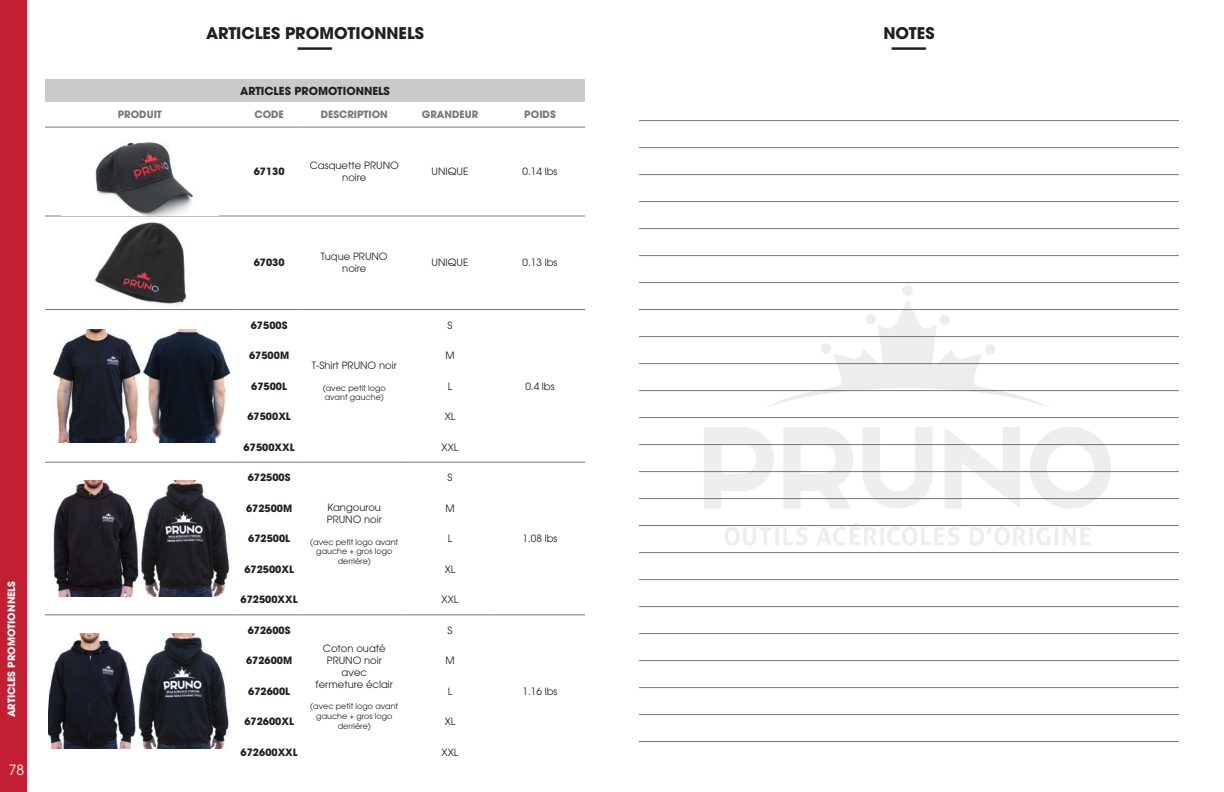
<style>
.page{position:relative;width:1224px;height:792px;background:#fff}
.page>*{position:absolute;margin:0;border:0;box-sizing:border-box;transform-origin:0 0}
.t1{font:37px "ITC Avant Garde Std";color:#231f20}
.t2{font:700 16px "ITC Avant Garde Std";color:#231f20}
.t3{font:14px "ITC Avant Garde Std";color:#fff}
.t4{font:700 11px "ITC Avant Garde Std";color:#231f20}
.t5{font:10px/12px "ITC Avant Garde Std";color:#231f20;text-align:center}
.t6{font:700 10px "ITC Avant Garde Std";color:#231f20}
.t7{font:700 10px "ITC Avant Garde Std";color:#76787b}
.t8{font:700 10px "ITC Avant Garde Std";color:#fff}
.t9{font:8px/9.6px "ITC Avant Garde Std";color:#231f20;text-align:center}
</style>
<div class="page">
<div style="left:0;top:0;width:27px;height:792px;background:#c31f32"></div>
<div style="left:45px;top:79px;width:540px;height:23px;background:#c9cacc"></div>
<hr style="left:45px;top:127px;width:190px;height:1px;background:#76787b">
<hr style="left:235px;top:127px;width:69px;height:1px;background:#76787b">
<hr style="left:304px;top:127px;width:101px;height:1px;background:#76787b">
<hr style="left:405px;top:127px;width:90px;height:1px;background:#76787b">
<hr style="left:495px;top:127px;width:90px;height:1px;background:#76787b">
<hr style="left:45px;top:216px;width:190px;height:1px;background:#76787b">
<hr style="left:235px;top:216px;width:69px;height:1px;background:#76787b">
<hr style="left:304px;top:216px;width:101px;height:1px;background:#76787b">
<hr style="left:405px;top:216px;width:90px;height:1px;background:#76787b">
<hr style="left:495px;top:216px;width:90px;height:1px;background:#76787b">
<hr style="left:45px;top:309px;width:190px;height:1px;background:#76787b">
<hr style="left:235px;top:309px;width:69px;height:1px;background:#76787b">
<hr style="left:304px;top:309px;width:101px;height:1px;background:#76787b">
<hr style="left:405px;top:309px;width:90px;height:1px;background:#76787b">
<hr style="left:495px;top:309px;width:90px;height:1px;background:#76787b">
<hr style="left:235px;top:462px;width:69px;height:1px;background:#76787b">
<hr style="left:405px;top:462px;width:90px;height:1px;background:#76787b">
<hr style="left:45px;top:462px;width:190px;height:1px;background:#76787b">
<hr style="left:304px;top:462px;width:101px;height:1px;background:#76787b">
<hr style="left:495px;top:462px;width:90px;height:1px;background:#76787b">
<hr style="left:45px;top:615px;width:190px;height:1px;background:#76787b">
<hr style="left:405px;top:615px;width:90px;height:1px;background:#76787b">
<hr style="left:495px;top:615px;width:90px;height:1px;background:#76787b">
<hr style="left:235px;top:615px;width:69px;height:1px;background:#76787b">
<hr style="left:304px;top:615px;width:101px;height:1px;background:#76787b">
<img style="left:95px;top:142px;width:98px;height:73px">
<img style="left:95px;top:222px;width:92px;height:84px">
<img style="left:52px;top:329px;width:178px;height:114px">
<img style="left:53px;top:481px;width:177px;height:115px">
<img style="left:48px;top:634px;width:182px;height:115px">
<hr style="left:639px;top:120px;width:540px;height:1px;background:#76787b">
<p class="t8" style="left:5px;top:717px;width:138px;rotate:-90deg">ARTICLES PROMOTIONNELS</p>
<h3 class="t3" style="left:9px;top:762px;width:17px">78</h3>
<p class="t2" style="left:206px;top:22px;width:219px">ARTICLES PROMOTIONNELS</p>
<p class="t1" style="left:297px;top:22px;width:38px">—</p>
<p class="t4" style="left:240px;top:83px;width:151px">ARTICLES PROMOTIONNELS</p>
<p class="t7" style="left:118px;top:108px;width:46px">PRODUIT</p>
<p class="t7" style="left:254px;top:108px;width:31px">CODE</p>
<p class="t7" style="left:321px;top:108px;width:69px">DESCRIPTION</p>
<p class="t7" style="left:422px;top:108px;width:58px">GRANDEUR</p>
<p class="t7" style="left:524px;top:108px;width:33px">POIDS</p>
<p class="t6" style="left:254px;top:165px;width:32px">67130</p>
<p class="t5" style="left:310px;top:159px;width:90px">Casquette PRUNO noire</p>
<p class="t5" style="left:432px;top:165px;width:38px">UNIQUE</p>
<p class="t5" style="left:523px;top:165px;width:36px">0.14 lbs</p>
<p class="t6" style="left:254px;top:256px;width:32px">67030</p>
<p class="t5" style="left:321px;top:251px;width:68px">Tuque PRUNO noire</p>
<p class="t5" style="left:432px;top:257px;width:38px">UNIQUE</p>
<p class="t5" style="left:523px;top:257px;width:36px">0.13 lbs</p>
<p class="t6" style="left:251px;top:318px;width:38px">67500S</p>
<p class="t5" style="left:448px;top:319px;width:6px">S</p>
<p class="t6" style="left:249px;top:349px;width:42px">67500M</p>
<p class="t5" style="left:445px;top:349px;width:11px">M</p>
<p class="t6" style="left:251px;top:379px;width:37px">67500L</p>
<p class="t5" style="left:448px;top:380px;width:6px">L</p>
<p class="t6" style="left:247px;top:410px;width:45px">67500XL</p>
<p class="t5" style="left:445px;top:410px;width:12px">XL</p>
<p class="t6" style="left:244px;top:440px;width:52px">67500XXL</p>
<p class="t5" style="left:442px;top:441px;width:18px">XXL</p>
<p class="t6" style="left:248px;top:471px;width:44px">672500S</p>
<p class="t5" style="left:327px;top:501px;width:57px;text-align:left">Kangourou<br>PRUNO noir</p>
<p class="t9" style="left:310px;top:537px;width:89px">(avec petit logo avant gauche + gros logo derrière)</p>
<p class="t5" style="left:312px;top:359px;width:86px">T-Shirt PRUNO noir</p>
<p class="t9" style="left:323px;top:383px;width:64px;text-align:left">(avec petit logo avant gauche)</p>
<p class="t5" style="left:448px;top:471px;width:6px">S</p>
<p class="t6" style="left:246px;top:501px;width:48px">672500M</p>
<p class="t5" style="left:445px;top:502px;width:11px">M</p>
<p class="t6" style="left:248px;top:532px;width:43px">672500L</p>
<p class="t5" style="left:448px;top:532px;width:6px">L</p>
<p class="t6" style="left:244px;top:562px;width:51px">672500XL</p>
<p class="t5" style="left:445px;top:563px;width:12px">XL</p>
<p class="t6" style="left:241px;top:593px;width:59px">672500XXL</p>
<p class="t5" style="left:442px;top:593px;width:18px">XXL</p>
<p class="t6" style="left:248px;top:624px;width:44px">672600S</p>
<p class="t5" style="left:316px;top:642px;width:79px">Coton ouaté<br>PRUNO noir avec<br>fermeture éclair</p>
<p class="t9" style="left:310px;top:702px;width:89px">(avec petit logo avant gauche + gros logo derrière)</p>
<p class="t5" style="left:448px;top:624px;width:6px">S</p>
<p class="t6" style="left:246px;top:654px;width:48px">672600M</p>
<p class="t5" style="left:445px;top:655px;width:11px">M</p>
<p class="t6" style="left:248px;top:685px;width:43px">672600L</p>
<p class="t5" style="left:448px;top:685px;width:6px">L</p>
<p class="t6" style="left:244px;top:715px;width:51px">672600XL</p>
<p class="t5" style="left:445px;top:716px;width:12px">XL</p>
<p class="t6" style="left:241px;top:746px;width:59px">672600XXL</p>
<p class="t5" style="left:442px;top:746px;width:18px">XXL</p>
<p class="t5" style="left:525px;top:380px;width:31px">0.4 lbs</p>
<p class="t5" style="left:523px;top:532px;width:36px">1.08 lbs</p>
<p class="t5" style="left:523px;top:685px;width:36px">1.16 lbs</p>
<p class="t2" style="left:883px;top:22px;width:53px">NOTES</p>
<p class="t1" style="left:890px;top:22px;width:38px">—</p>
</div>
